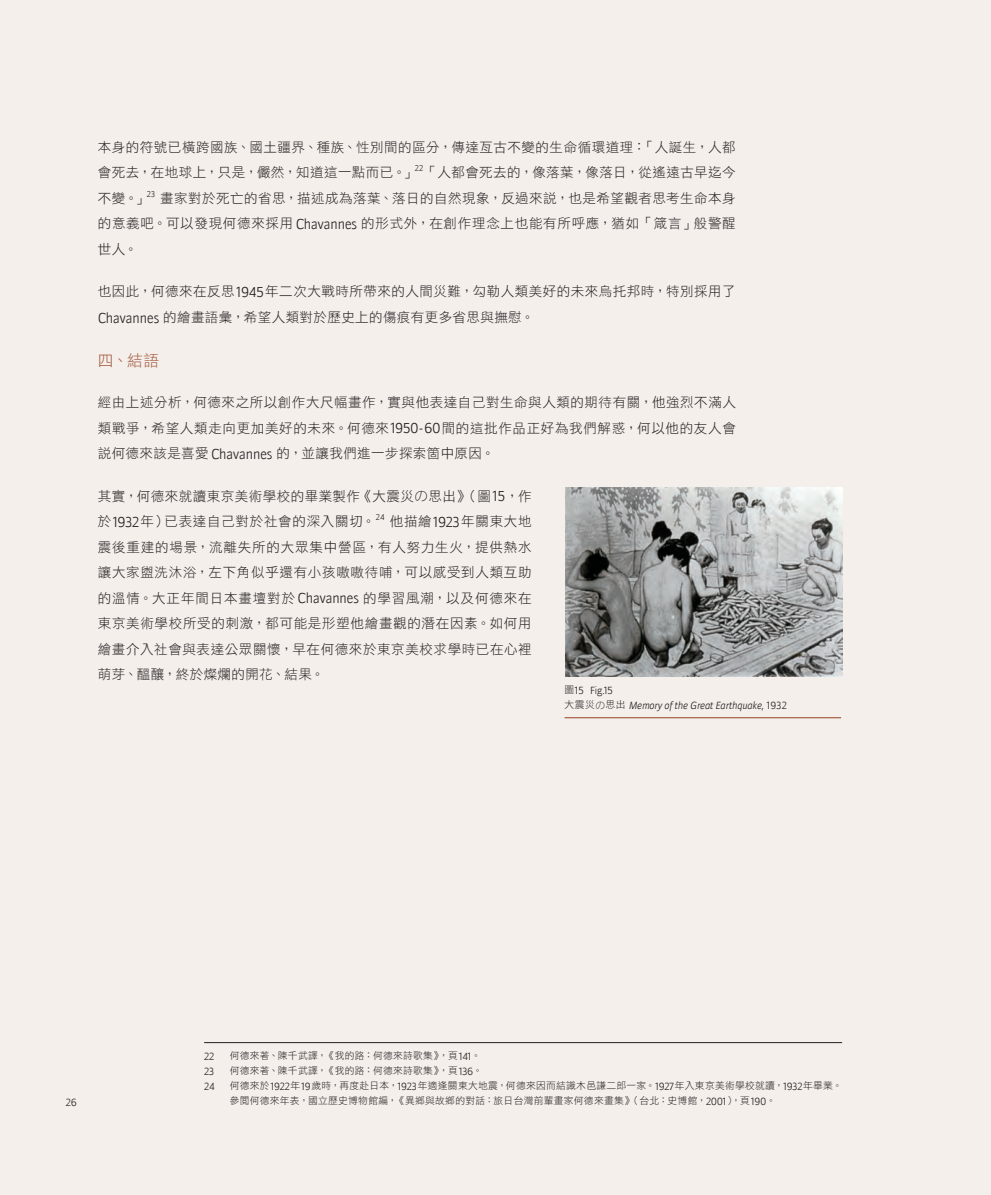
<style>
.page{position:relative;width:991px;height:1195px;background:#f4efeb}
.page>*{position:absolute;margin:0;border:0;box-sizing:border-box;transform-origin:0 0}
.t1{font:15.75px "DF Hei Std W3";color:#a05236}
.t2{font:13.5px/25.5px "DF Hei Std W3";letter-spacing:.04em;color:#231f20}
.t3{font:italic 10.05px/15px "Doradani Lt";color:#231f20}
.t4{font:10.05px "Doradani Lt";color:#231f20}
.t5{font:9.75px/15px "DF Hei Std W3";letter-spacing:.03em;color:#231f20}
.t6{font:8.1px "Doradani Lt";color:#231f20}
.s1{font-family:"Doradani Lt";font-size:13.95px}
.s2{font-family:"Rodin Pro L"}
.s3{font-family:"DF Hei Std W3";font-style:normal;font-size:9.75px}
.s4{font-style:normal}
.s5{font-family:"Rodin Pro L";font-style:normal;font-size:9.75px}
.s6{font-family:"Doradani Lt";font-size:10.05px}
</style>
<div class="page">
<hr style="left:564px;top:717px;width:277px;height:1px;background:#a05236">
<img style="left:566px;top:487px;width:276px;height:189px">
<hr style="left:204px;top:1042px;width:638px;height:1px;background:#231f20">
<p class="t2" style="left:98px;top:134px;width:639px">本身的符號已橫跨國族、國土疆界、種族、性別間的區分，傳達亙古不變的生命循環道理：「人誕生，人都會死去，在地球上，只是，儼然，知道這一點而已。」</p>
<p class="t6" style="left:415px;top:163px;width:10px">22</p>
<p class="t2" style="left:423px;top:160px;width:314px">「人都會死去的，像落葉，像落日，從遙遠古早迄今</p>
<p class="t2" style="left:98px;top:185px;width:52px">不變。」</p>
<p class="t6" style="left:147px;top:189px;width:10px">23</p>
<p class="t2" style="left:98px;top:185px;width:639px;text-align:justify;text-indent:62px">畫家對於死亡的省思，描述成為落葉、落日的自然現象，反過來說，也是希望觀者思考生命本身的意義吧。可以發現何德來採用 <span class="s1">Chavannes</span> 的形式外，在創作理念上也能有所呼應，猶如「箴言」般警醒世人。</p>
<p class="t2" style="left:98px;top:279px;width:639px">也因此，何德來在反思<span class="s1">1945</span>年二次大戰時所帶來的人間災難，勾勒人類美好的未來烏托邦時，特別採用了<br><span class="s1">Chavannes</span> 的繪畫語彙，希望人類對於歷史上的傷痕有更多省思與撫慰。</p>
<p class="t1" style="left:98px;top:352px;width:63px">四、結語</p>
<p class="t2" style="left:98px;top:389px;width:639px;text-align:justify">經由上述分析，何德來之所以創作大尺幅畫作，實與他表達自己對生命與人類的期待有關，他強烈不滿人類戰爭，希望人類走向更加美好的未來。何德來<span class="s1">1950-60</span>間的這批作品正好為我們解惑，何以他的友人會說何德來該是喜愛 <span class="s1">Chavannes</span> 的，並讓我們進一步探索箇中原因。</p>
<p class="t2" style="left:98px;top:483px;width:435px">其實，何德來就讀東京美術學校的畢業製作《大震災<span class="s2">の</span>思出》（圖<span class="s1">15</span>，作於<span class="s1">1932</span>年）已表達自己對於社會的深入關切。</p>
<p class="t6" style="left:376px;top:512px;width:10px">24</p>
<p class="t2" style="left:98px;top:508px;width:435px;text-align:justify;text-indent:292px">他描繪<span class="s1">1923</span>年關東大地震後重建的場景，流離失所的大眾集中營區，有人努力生火，提供熱水讓大家盥洗沐浴，左下角似乎還有小孩嗷嗷待哺，可以感受到人類互助的溫情。大正年間日本畫壇對於 <span class="s1">Chavannes</span> 的學習風潮，以及何德來在東京美術學校所受的刺激，都可能是形塑他繪畫觀的潛在因素。如何用繪畫介入社會與表達公眾關懷，早在何德來於東京美校求學時已在心裡萌芽、醞釀，終於燦爛的開花、結果。</p>
<p class="t3" style="left:564px;top:683px;width:224px"><span class="s3">圖</span><span class="s4">15 Fig.15<br></span><span class="s3">大震災</span><span class="s5">の</span><span class="s3">思出</span> Memory of the Great Earthquake<span class="s4">, 1932</span></p>
<p class="t4" style="left:66px;top:1096px;width:12px">26</p>
<p class="t4" style="left:204px;top:1050px;width:12px">22</p>
<p class="t5" style="left:230px;top:1048px;width:253px">何德來著、陳千武譯，《我的路：何德來詩歌集》，頁<span class="s6">141</span>。</p>
<p class="t4" style="left:204px;top:1065px;width:12px">23</p>
<p class="t5" style="left:230px;top:1063px;width:254px">何德來著、陳千武譯，《我的路：何德來詩歌集》，頁<span class="s6">136</span>。</p>
<p class="t4" style="left:204px;top:1080px;width:12px">24</p>
<p class="t5" style="left:230px;top:1078px;width:614px">何德來於<span class="s6">1922</span>年<span class="s6">19</span>歲時，再度赴日本，<span class="s6">1923</span>年適逢關東大地震，何德來因而結識木邑謙二郎一家。<span class="s6">1927</span>年入東京美術學校就讀，<span class="s6">1932</span>年畢業。參閱何德來年表，國立歷史博物館編，《異鄉與故鄉的對話：旅日台灣前輩畫家何德來畫集》（台北：史博館，<span class="s6">2001</span>），頁<span class="s6">190</span>。</p>
</div>
